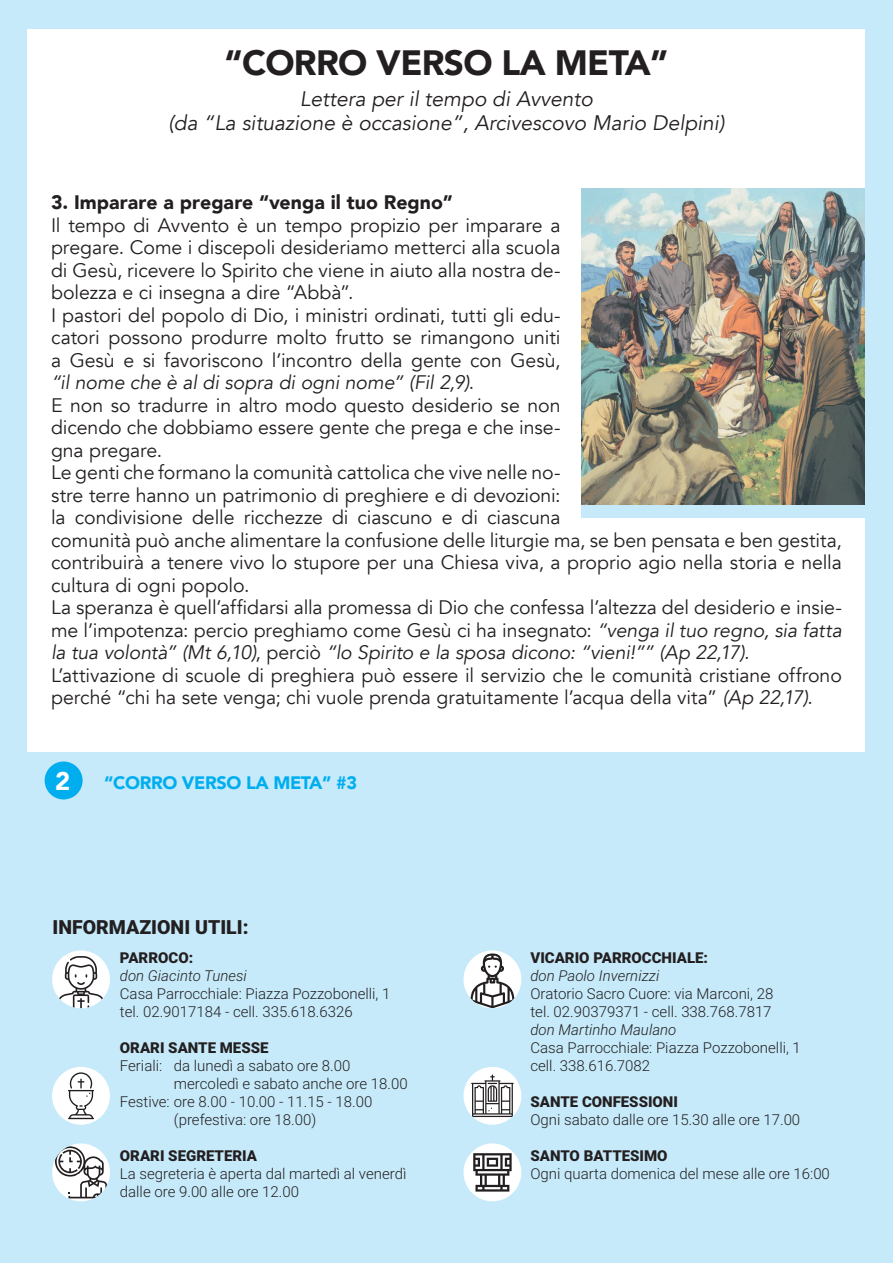
<style>
.page{position:relative;width:893px;height:1263px;background:#c6eafa}
.page>*{position:absolute;margin:0;border:0;box-sizing:border-box;transform-origin:0 0}
.t1{font:900 35.1px "Avenir";letter-spacing:-.02em;color:#231f20}
.t2{font:900 25.5px "Avenir";color:#fff}
.t3{font:italic 21px/24px "Avenir";color:#231f20;text-align:center}
.t4{font:19.5px/22.5px "Avenir";letter-spacing:-.005em;color:#231f20}
.t5{font:900 19.5px "Avenir";color:#231f20}
.t6{font:900 19.5px "Roboto";color:#231f20}
.t7{font:900 18px "Avenir";letter-spacing:-.02em;color:#00aeef}
.t8{font:300 15px/18px "Roboto";color:#231f20}
.t9{font:900 15px "Roboto";color:#231f20}
.t10{font:italic 300 15px "Roboto";color:#231f20}
.s1{font-style:italic}
</style>
<div class="page">
<div style="left:28px;top:30px;width:837px;height:722px;background:#fff"></div>
<div style="left:582px;top:503px;width:311px;height:15px;background:#c6eafa"></div>
<img style="left:582px;top:188px;width:283px;height:316px">
<div style="left:45px;top:761px;width:38px;height:38px;background:#00aeef;border-radius:50%"></div>
<div style="left:52px;top:950px;width:58px;height:58px;background:#fff;border-radius:50%"></div>
<svg style="left:57px;top:956px;width:48px;height:52px"></svg>
<div style="left:463px;top:1067px;width:58px;height:58px;background:#fff;border-radius:50%"></div>
<svg style="left:471px;top:1074px;width:43px;height:43px"></svg>
<div style="left:52px;top:1067px;width:58px;height:58px;background:#fff;border-radius:50%"></div>
<svg style="left:68px;top:1072px;width:26px;height:47px"></svg>
<svg style="left:52px;top:1143px;width:58px;height:58px"></svg>
<svg style="left:55px;top:1146px;width:52px;height:52px;background:#c7c9cb"></svg>
<div style="left:463px;top:950px;width:58px;height:58px;background:#fff;border-radius:50%"></div>
<svg style="left:470px;top:953px;width:44px;height:55px"></svg>
<div style="left:463px;top:1143px;width:58px;height:58px;background:#fff;border-radius:50%"></div>
<svg style="left:473px;top:1153px;width:39px;height:38px"></svg>
<h1 class="t1" style="left:224px;top:32px;width:446px">“CORRO VERSO LA META”</h1>
<p class="t3" style="left:169px;top:87px;width:557px">Lettera per il tempo di Avvento<br>(da “La situazione è occasione”, Arcivescovo Mario Delpini)</p>
<p class="t5" style="left:51px;top:185px;width:403px">3. Imparare a pregare “venga il tuo Regno”</p>
<p class="t4" style="left:51px;top:214px;width:792px">Il tempo di Avvento è un tempo propizio per imparare a<br>pregare. Come i discepoli desideriamo metterci alla scuola<br>di Gesù, ricevere lo Spirito che viene in aiuto alla nostra de-<br>bolezza e ci insegna a dire “Abbà”.<br>I pastori del popolo di Dio, i ministri ordinati, tutti gli edu-<br>catori possono produrre molto frutto se rimangono uniti<br>a Gesù e si favoriscono l’incontro della gente con Gesù,<br><span class="s1">“il nome che è al di sopra di ogni nome” (Fil 2,9)</span>.<br>E non so tradurre in altro modo questo desiderio se non<br>dicendo che dobbiamo essere gente che prega e che inse-<br>gna pregare.<br>Le genti che formano la comunità cattolica che vive nelle no-<br>stre terre hanno un patrimonio di preghiere e di devozioni:<br>la condivisione delle ricchezze di ciascuno e di ciascuna<br>comunità può anche alimentare la confusione delle liturgie ma, se ben pensata e ben gestita, contribuirà a tenere vivo lo stupore per una Chiesa viva, a proprio agio nella storia e nella cultura di ogni popolo.<br>La speranza è quell’affidarsi alla promessa di Dio che confessa l’altezza del desiderio e insie&shy;me l’impotenza: percio preghiamo come Gesù ci ha insegnato: <span class="s1">“venga il tuo regno, sia fatta la tua volontà” (Mt 6,10)</span>, perciò <span class="s1">“lo Spirito e la sposa dicono: “vieni!”” (Ap 22,17).<br></span>L’attivazione di scuole di preghiera può essere il servizio che le comunità cristiane offrono perché “chi ha sete venga; chi vuole prenda gratuitamente l’acqua della vita” <span class="s1">(Ap 22,17)</span>.</p>
<h2 class="t2" style="left:55px;top:759px;width:17px">2</h2>
<p class="t7" style="left:104px;top:768px;width:255px">“CORRO VERSO LA META” #3</p>
<p class="t6" style="left:52px;top:914px;width:198px">INFORMAZIONI UTILI:</p>
<p class="t9" style="left:120px;top:947px;width:75px">PARROCO:</p>
<p class="t10" style="left:120px;top:965px;width:128px">don Giacinto Tunesi</p>
<p class="t8" style="left:120px;top:984px;width:272px">Casa Parrocchiale: Piazza Pozzobonelli, 1 tel. 02.9017184 - cell. 335.618.6326</p>
<p class="t9" style="left:120px;top:1037px;width:150px">ORARI SANTE MESSE</p>
<p class="t8" style="left:120px;top:1056px;width:232px">Feriali: da lunedì a sabato ore 8.00</p>
<p class="t8" style="left:174px;top:1074px;width:235px">mercoledì e sabato anche ore 18.00</p>
<p class="t8" style="left:120px;top:1092px;width:254px">Festive: ore 8.00 - 10.00 - 11.15 - 18.00</p>
<p class="t8" style="left:174px;top:1110px;width:144px">(prefestiva: ore 18.00)</p>
<p class="t9" style="left:120px;top:1145px;width:139px">ORARI SEGRETERIA</p>
<p class="t8" style="left:120px;top:1164px;width:288px">La segreteria è aperta dal martedì al venerdì dalle ore 9.00 alle ore 12.00</p>
<p class="t9" style="left:530px;top:947px;width:179px">VICARIO PARROCCHIALE:</p>
<p class="t10" style="left:530px;top:965px;width:130px">don Paolo Invernizzi</p>
<p class="t8" style="left:530px;top:984px;width:244px">Oratorio Sacro Cuore: via Marconi, 28 tel. 02.90379371 - cell. 338.768.7817</p>
<p class="t10" style="left:530px;top:1019px;width:148px">don Martinho Maulano</p>
<p class="t8" style="left:530px;top:1038px;width:272px">Casa Parrocchiale: Piazza Pozzobonelli, 1 cell. 338.616.7082</p>
<p class="t9" style="left:530px;top:1091px;width:149px">SANTE CONFESSIONI</p>
<p class="t8" style="left:530px;top:1110px;width:271px">Ogni sabato dalle ore 15.30 alle ore 17.00</p>
<p class="t9" style="left:530px;top:1145px;width:139px">SANTO BATTESIMO</p>
<p class="t8" style="left:530px;top:1164px;width:301px">Ogni quarta domenica del mese alle ore 16:00</p>
</div>
